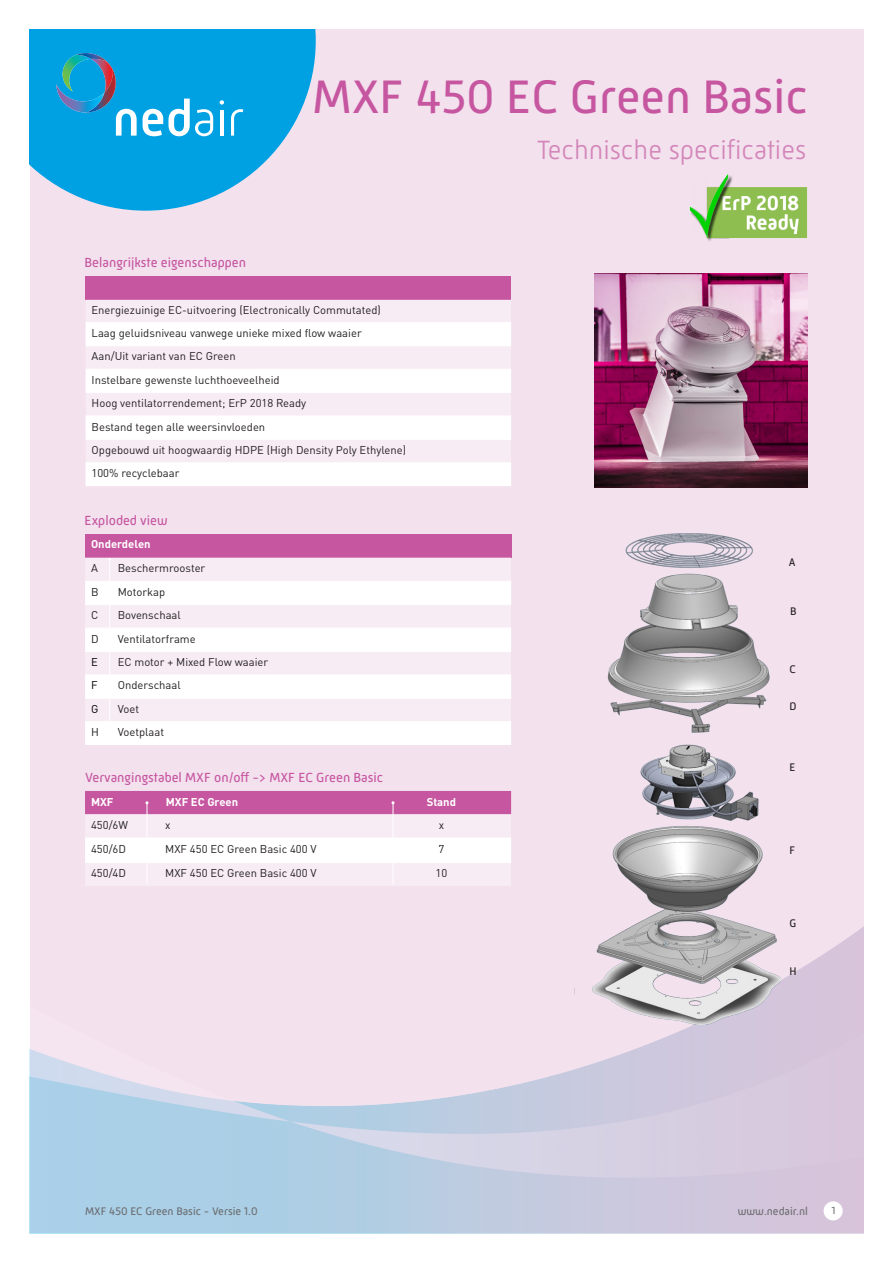
<style>
.page{position:relative;width:893px;height:1263px;background:#fff}
.page>*{position:absolute;margin:0;border:0;box-sizing:border-box;transform-origin:0 0}
.t1{font:48px "Mic 32 New";color:#c656a0}
.t2{font:300 27px "Mic 32 New";color:#d386b9}
._03_-_Tussenkop_verh{font:13.5px "Mic 32 New";color:#c656a0}
._13_-_Tabeltekst{font:11.25px "DINOT";color:#231f20}
.t3{font:11.25px "Mic 32 New";color:#6c6d70}
._13_-_Tabeltekst-2{font:700 11.25px "DINOT";color:#fff}
._13_-_Tabeltekst-3{font:11.25px "Mic 32 New";color:#231f20}
._13_-_Tabeltekst-4{font:11.25px "DINOT";color:#000}
._05_-_Platte_tekst{font:10.5px "Mic 32 New";color:#6c6d70}
</style>
<div class="page">
<div style="left:30px;top:30px;width:833px;height:1203px;background:#f3e1ee"></div>
<img style="left:30px;top:791px;width:833px;height:442px">
<svg style="left:30px;top:30px;width:286px;height:181px;fill:#00a1e3"></svg>
<div style="left:823px;top:1201px;width:20px;height:19px;background:#fff;border-radius:50%"></div>
<svg style="left:56px;top:53px;width:81px;height:83px;background:#229cd2"></svg>
<svg style="left:143px;top:99px;width:70px;height:37px;background:#5cc3ed"></svg>
<hr style="left:220px;top:110px;width:3px;height:26px;background:#fff">
<svg style="left:220px;top:100px;width:4px;height:5px"></svg>
<svg style="left:231px;top:109px;width:12px;height:27px"></svg>
<img style="left:594px;top:274px;width:214px;height:214px">
<div style="left:86px;top:276px;width:425px;height:24px;background:#c656a0"></div>
<div style="left:86px;top:300px;width:425px;height:22px;background:#f7ecf4"></div>
<svg style="left:86px;top:323px;width:425px;height:163px;fill:#fff"></svg>
<hr style="left:86px;top:322px;width:425px;height:1px;background:#fff">
<hr style="left:86px;top:346px;width:425px;height:1px;background:#fff">
<hr style="left:86px;top:369px;width:425px;height:1px;background:#fff">
<hr style="left:86px;top:392px;width:425px;height:1px;background:#fff">
<hr style="left:86px;top:416px;width:425px;height:1px;background:#fff">
<hr style="left:86px;top:439px;width:425px;height:1px;background:#fff">
<hr style="left:86px;top:462px;width:425px;height:1px;background:#fff">
<div style="left:85px;top:534px;width:426px;height:24px;background:#c656a0"></div>
<div style="left:85px;top:558px;width:426px;height:70px;background:#f7ecf4"></div>
<svg style="left:85px;top:629px;width:426px;height:116px;fill:#fff"></svg>
<svg style="left:85px;top:628px;width:27px;height:1px"></svg>
<hr style="left:112px;top:628px;width:399px;height:1px;background:#fff">
<svg style="left:85px;top:675px;width:27px;height:1px"></svg>
<hr style="left:112px;top:675px;width:399px;height:1px;background:#fff">
<svg style="left:85px;top:721px;width:27px;height:1px"></svg>
<hr style="left:112px;top:721px;width:399px;height:1px;background:#fff">
<div style="left:85px;top:581px;width:426px;height:24px;background:#fff"></div>
<hr style="left:112px;top:604px;width:399px;height:1px;background:#fff">
<svg style="left:85px;top:651px;width:27px;height:1px"></svg>
<hr style="left:112px;top:651px;width:399px;height:1px;background:#fff">
<svg style="left:85px;top:698px;width:27px;height:1px"></svg>
<hr style="left:112px;top:698px;width:399px;height:1px;background:#fff">
<hr style="left:109px;top:559px;width:1px;height:186px;background:#fff">
<img style="left:575px;top:534px;width:205px;height:491px">
<img style="left:689px;top:174px;width:119px;height:67px">
<svg style="left:85px;top:791px;width:426px;height:95px"></svg>
<h1 class="t1" style="left:313px;top:69px;width:497px">MXF 450 EC Green Basic</h1>
<h2 class="t2" style="left:537px;top:135px;width:271px">Technische specificaties</h2>
<p class="_03_-_Tussenkop_verh" style="left:85px;top:255px;width:163px">Belangrijkste eigenschappen</p>
<p class="_13_-_Tabeltekst" style="left:92px;top:303px;width:291px">Energiezuinige EC-uitvoering (Electronically Commutated)</p>
<p class="_13_-_Tabeltekst" style="left:92px;top:326px;width:272px">Laag geluidsniveau vanwege unieke mixed flow waaier</p>
<p class="_13_-_Tabeltekst" style="left:92px;top:349px;width:146px">Aan/Uit variant van EC Green</p>
<p class="_13_-_Tabeltekst" style="left:92px;top:373px;width:190px">Instelbare gewenste luchthoeveelheid</p>
<p class="_13_-_Tabeltekst" style="left:92px;top:396px;width:216px">Hoog ventilatorrendement; ErP 2018 Ready</p>
<p class="_13_-_Tabeltekst" style="left:92px;top:419px;width:175px">Bestand tegen alle weersinvloeden</p>
<p class="_13_-_Tabeltekst" style="left:92px;top:443px;width:316px">Opgebouwd uit hoogwaardig HDPE (High Density Poly Ethylene)</p>
<p class="_13_-_Tabeltekst" style="left:92px;top:466px;width:89px">100% recyclebaar</p>
<p class="_03_-_Tussenkop_verh" style="left:85px;top:512px;width:85px">Exploded view</p>
<p class="_13_-_Tabeltekst-2" style="left:91px;top:537px;width:61px">Onderdelen</p>
<p class="_13_-_Tabeltekst" style="left:91px;top:561px;width:8px">A</p>
<p class="_13_-_Tabeltekst" style="left:118px;top:561px;width:89px">Beschermrooster</p>
<p class="_13_-_Tabeltekst" style="left:91px;top:585px;width:9px">B</p>
<p class="_13_-_Tabeltekst" style="left:118px;top:585px;width:49px">Motorkap</p>
<p class="_13_-_Tabeltekst" style="left:91px;top:608px;width:9px">C</p>
<p class="_13_-_Tabeltekst" style="left:118px;top:608px;width:65px">Bovenschaal</p>
<p class="_13_-_Tabeltekst" style="left:91px;top:632px;width:9px">D</p>
<p class="_13_-_Tabeltekst" style="left:118px;top:632px;width:80px">Ventilatorframe</p>
<p class="_13_-_Tabeltekst-4" style="left:91px;top:655px;width:8px">E</p>
<p class="_13_-_Tabeltekst" style="left:118px;top:655px;width:152px">EC motor + Mixed Flow waaier</p>
<p class="_13_-_Tabeltekst-4" style="left:91px;top:678px;width:8px">F</p>
<p class="_13_-_Tabeltekst" style="left:118px;top:678px;width:64px">Onderschaal</p>
<p class="_13_-_Tabeltekst-4" style="left:91px;top:702px;width:9px">G</p>
<p class="_13_-_Tabeltekst" style="left:118px;top:702px;width:23px">Voet</p>
<p class="_13_-_Tabeltekst" style="left:91px;top:725px;width:9px">H</p>
<p class="_13_-_Tabeltekst" style="left:118px;top:725px;width:48px">Voetplaat</p>
<p class="_03_-_Tussenkop_verh" style="left:85px;top:770px;width:300px">Vervangingstabel MXF on/off -&gt; MXF EC Green Basic</p>
<p class="_13_-_Tabeltekst-2" style="left:91px;top:794px;width:24px">MXF</p>
<p class="_13_-_Tabeltekst-2" style="left:166px;top:794px;width:74px">MXF EC Green</p>
<p class="_13_-_Tabeltekst-2" style="left:427px;top:794px;width:31px">Stand</p>
<p class="_13_-_Tabeltekst" style="left:91px;top:818px;width:39px">450/6W</p>
<p class="_13_-_Tabeltekst" style="left:165px;top:818px;width:7px">x</p>
<p class="_13_-_Tabeltekst" style="left:439px;top:818px;width:7px">x</p>
<p class="_13_-_Tabeltekst" style="left:91px;top:841px;width:37px">450/6D</p>
<p class="_13_-_Tabeltekst" style="left:165px;top:841px;width:153px">MXF 450 EC Green Basic 400 V</p>
<p class="_13_-_Tabeltekst" style="left:438px;top:841px;width:7px">7</p>
<p class="_13_-_Tabeltekst" style="left:91px;top:866px;width:37px">450/4D</p>
<p class="_13_-_Tabeltekst" style="left:165px;top:866px;width:153px">MXF 450 EC Green Basic 400 V</p>
<p class="_13_-_Tabeltekst" style="left:436px;top:866px;width:13px">10</p>
<p class="_13_-_Tabeltekst-3" style="left:789px;top:555px;width:8px">A</p>
<p class="_13_-_Tabeltekst-3" style="left:790px;top:604px;width:8px">B</p>
<p class="_13_-_Tabeltekst-3" style="left:789px;top:663px;width:8px">C</p>
<p class="_13_-_Tabeltekst-3" style="left:789px;top:700px;width:9px">D</p>
<p class="_13_-_Tabeltekst-3" style="left:789px;top:761px;width:7px">E</p>
<p class="_13_-_Tabeltekst-3" style="left:789px;top:844px;width:7px">F</p>
<p class="_13_-_Tabeltekst-3" style="left:789px;top:917px;width:8px">G</p>
<p class="_13_-_Tabeltekst-3" style="left:789px;top:964px;width:9px">H</p>
<p class="t3" style="left:85px;top:1205px;width:174px">MXF 450 EC Green Basic - Versie 1.0</p>
<p class="t3" style="left:738px;top:1205px;width:72px">www.nedair.nl</p>
<p class="_05_-_Platte_tekst" style="left:831px;top:1204px;width:6px">1</p>
</div>
